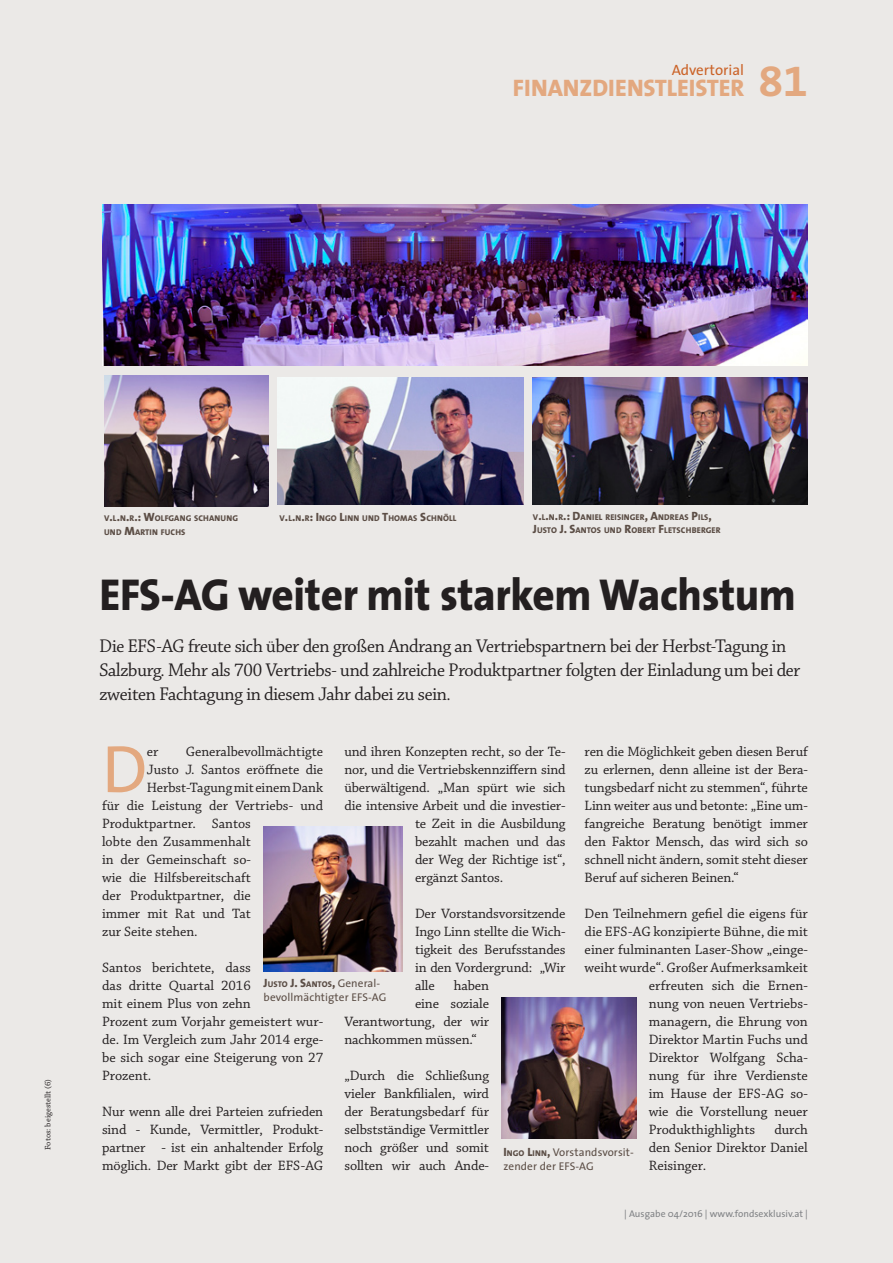
<style>
.page{position:relative;width:893px;height:1263px;background:#ebe9e7}
.page>*{position:absolute;margin:0;border:0;box-sizing:border-box;transform-origin:0 0}
.t1{font:67.65px "The Sans";color:#e3a87f}
.t2{font:800 45px "The Sans";letter-spacing:-.01em;color:#231f20;scale:.96 1}
.t3{font:43.2px "The Sans Bold Expert";color:#e3a87f;scale:1.04 1}
.t4{font:800 24px "The Sans";color:#e3a87f}
.einleitung{font:19.5px/24px "Chaparral Pro Subh";letter-spacing:-.01em;color:#231f20}
.t5{font:15px "The Sans";color:#cb6328}
.t6{font:14.25px/18px "Chaparral Pro";color:#231f20;text-align:justify}
.lauftext_chaparral{font:11.25px/13.5px "The Sans";letter-spacing:.01em;color:#5c4e46}
.t7{font:9.75px "The Sans";color:#808285}
.lauftext_chaparral-2{font:800 8.4px "The Sans";letter-spacing:.015em;color:#5c4e46}
.lauftext_chaparral-3{font:8.25px "Chaparral Pro Capt";color:#231f20}
.s1{font-size:12px}
.s2{font-weight:400;font-size:11.25px}
.s3{font-weight:800;font-size:12px}
.s4{font-weight:800;font-size:8.4px}
</style>
<div class="page">
<img style="left:102px;top:204px;width:706px;height:162px">
<img style="left:264px;top:826px;width:138px;height:145px">
<img style="left:104px;top:376px;width:165px;height:130px">
<img style="left:502px;top:998px;width:134px;height:140px">
<img style="left:277px;top:377px;width:247px;height:128px">
<img style="left:532px;top:377px;width:276px;height:128px">
<p class="t5" style="left:672px;top:57px;width:74px">Advertorial</p>
<p class="t4" style="left:513px;top:67px;width:233px">finanzdienstleister</p>
<p class="t3" style="left:758px;top:46px;width:49px">81</p>
<p class="lauftext_chaparral-3" style="left:43px;top:1150px;width:72px;rotate:-90deg">Fotos: beigestellt (6)</p>
<p class="lauftext_chaparral-2" style="left:104px;top:511px;width:136px">V<span class="s1">.</span>L<span class="s1">.</span>N<span class="s1">.</span>R<span class="s1">.: W</span>OLFGANG SCHANUNG</p>
<p class="lauftext_chaparral-2" style="left:104px;top:525px;width:83px">UND <span class="s1">M</span>ARTIN FUCHS</p>
<p class="lauftext_chaparral-2" style="left:279px;top:511px;width:178px">V<span class="s1">.</span>L<span class="s1">.</span>N<span class="s1">.</span>R<span class="s1">: I</span> NGO <span class="s1">L</span>INN UND <span class="s1">T</span>HOMAS <span class="s1">S</span>CHNÖLL</p>
<p class="lauftext_chaparral-2" style="left:533px;top:510px;width:181px">V<span class="s1">.</span>L<span class="s1">.</span>N<span class="s1">.</span>R<span class="s1">.: D</span>ANIEL REISINGER<span class="s1">, A</span>NDREAS <span class="s1">P</span>ILS<span class="s1">,</span></p>
<p class="lauftext_chaparral-2" style="left:533px;top:523px;width:189px"><span class="s1">J</span>USTO <span class="s1">J. S</span>ANTOS UND <span class="s1">R</span>OBERT <span class="s1">F</span>LETSCHBERGER</p>
<p class="t2" style="left:99px;top:557px;width:727px">EFS-AG weiter mit starkem Wachstum</p>
<p class="einleitung" style="left:99px;top:635px;width:702px">Die EFS-AG freute sich über den großen Andrang an Vertriebspartnern bei der Herbst-Tagung in<br>Salzburg. Mehr als 700 Vertriebs- und zahlreiche Produktpartner folgten der Einladung um bei der zweiten Fachtagung in diesem Jahr dabei zu sein.</p>
<p class="t1" style="left:102px;top:713px;width:47px">D</p>
<p class="t6" style="left:147px;top:743px;width:13px">er</p>
<p class="t6" style="left:186px;top:743px;width:139px">Generalbevollmächtigte</p>
<p class="t6" style="left:585px;top:743px;width:225px">ren die Möglichkeit geben diesen Beruf zu erlernen, denn alleine ist der Bera&shy;tungsbedarf nicht zu stemmen“, führte Linn weiter aus und betonte: „Eine um&shy;fangreiche Beratung benötigt immer den Faktor Mensch, das wird sich so schnell nicht ändern, somit steht dieser Beruf auf sicheren Beinen.“</p>
<p class="t6" style="left:585px;top:905px;width:225px">Den Teilnehmern gefiel die eigens für</p>
<p class="t6" style="left:585px;top:923px;width:225px">die EFS-AG konzipierte Bühne, die mit</p>
<p class="t6" style="left:585px;top:941px;width:225px">einer fulminanten Laser-Show „einge-</p>
<p class="t6" style="left:585px;top:959px;width:225px">weiht wurde“. Großer Aufmerksamkeit</p>
<p class="t6" style="left:649px;top:977px;width:161px">erfreuten sich die Ernen-</p>
<p class="t6" style="left:649px;top:995px;width:161px">nung von neuen Vertriebs-</p>
<p class="t6" style="left:649px;top:1013px;width:161px">managern, die Ehrung von</p>
<p class="t6" style="left:649px;top:1031px;width:161px">Direktor Martin Fuchs und</p>
<p class="t6" style="left:649px;top:1049px;width:161px">Direktor Wolfgang Scha-</p>
<p class="t6" style="left:649px;top:1067px;width:161px">nung für ihre Verdienste</p>
<p class="t6" style="left:649px;top:1085px;width:161px">im Hause der EFS-AG so-</p>
<p class="t6" style="left:649px;top:1103px;width:161px">wie die Vorstellung neuer</p>
<p class="t6" style="left:649px;top:1121px;width:108px">Produkthighlights</p>
<p class="t6" style="left:344px;top:743px;width:223px">und ihren Konzepten recht, so der Te-</p>
<p class="t6" style="left:344px;top:761px;width:223px">nor, und die Vertriebskennziffern sind</p>
<p class="t6" style="left:344px;top:779px;width:223px">überwältigend. „Man spürt wie sich</p>
<p class="t6" style="left:344px;top:797px;width:223px">die intensive Arbeit und die investier-</p>
<p class="t6" style="left:415px;top:815px;width:152px">te Zeit in die Ausbildung</p>
<p class="t6" style="left:415px;top:833px;width:152px">bezahlt machen und das</p>
<p class="t6" style="left:415px;top:851px;width:152px">der Weg der Richtige ist“,</p>
<p class="t6" style="left:415px;top:869px;width:90px">ergänzt Santos.</p>
<p class="t6" style="left:415px;top:905px;width:152px">Der Vorstandsvorsitzende Ingo Linn stellte die Wich&shy;tigkeit des Berufsstandes in den Vordergrund: „Wir alle</p>
<p class="t6" style="left:147px;top:761px;width:178px">Justo J. Santos eröffnete die</p>
<p class="t6" style="left:147px;top:779px;width:178px">Herbst-Tagung mit einem Dank</p>
<p class="t6" style="left:102px;top:797px;width:223px">für die Leistung der Vertriebs- und</p>
<p class="t6" style="left:102px;top:815px;width:150px">Produktpartner. Santos</p>
<p class="t6" style="left:102px;top:833px;width:150px">lobte den Zusammenhalt</p>
<p class="t6" style="left:102px;top:851px;width:150px">in der Gemeinschaft so-</p>
<p class="t6" style="left:102px;top:869px;width:150px">wie die Hilfsbereitschaft</p>
<p class="t6" style="left:102px;top:887px;width:150px">der Produktpartner, die</p>
<p class="t6" style="left:102px;top:905px;width:150px">immer mit Rat und Tat</p>
<p class="t6" style="left:102px;top:923px;width:97px">zur Seite stehen.</p>
<p class="t6" style="left:102px;top:959px;width:223px;text-align:left">Santos berichtete, dass<br>das dritte Quartal 2016<br>mit einem Plus von zehn<br>Prozent zum Vorjahr gemeistert wur&shy;de. Im Vergleich zum Jahr 2014 erge&shy;be sich sogar eine Steigerung von 27<br>Prozent.</p>
<p class="t6" style="left:102px;top:1103px;width:223px">Nur wenn alle drei Parteien zufrieden sind - Kunde, Vermittler, Produkt&shy;partner - ist ein anhaltender Erfolg möglich. Der Markt gibt der EFS-AG</p>
<p class="lauftext_chaparral-2" style="left:264px;top:977px;width:118px"><span class="s1">J</span>USTO <span class="s1">J. S</span>ANTOS<span class="s1">,</span> <span class="s2">General-</span></p>
<p class="lauftext_chaparral" style="left:264px;top:990px;width:124px">bevollmächtigter EFS-AG</p>
<p class="t6" style="left:454px;top:977px;width:37px">haben</p>
<p class="t6" style="left:415px;top:995px;width:75px">eine soziale</p>
<p class="t6" style="left:344px;top:1013px;width:146px">Verantwortung, der wir</p>
<p class="t6" style="left:344px;top:1031px;width:134px">nachkommen müssen.“</p>
<p class="t6" style="left:344px;top:1067px;width:146px">„Durch die Schließung vieler Bankfilialen, wird der Beratungsbedarf für selbstständige Vermittler noch größer und somit sollten wir auch Ande-</p>
<p class="t6" style="left:649px;top:1121px;width:161px;text-indent:126px">durch den Senior Direktor Daniel Reisinger.</p>
<p class="lauftext_chaparral" style="left:503px;top:1145px;width:132px"><span class="s3">I</span> <span class="s4">NGO</span> <span class="s3">L</span><span class="s4">INN</span><span class="s3">,</span> Vorstandsvorsit&shy;zender der EFS-AG</p>
<p class="t7" style="left:624px;top:1206px;width:185px">| Ausgabe 04/2016 | www.fondsexklusiv.at |</p>
</div>
